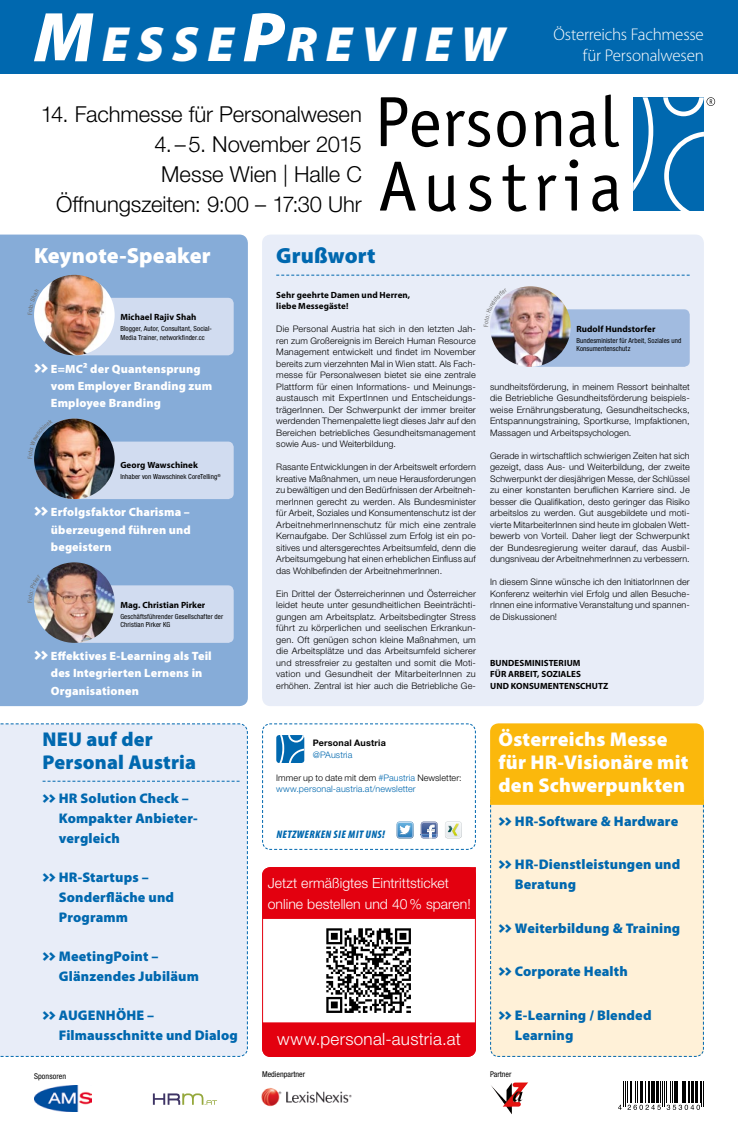
<style>
.page{position:relative;width:738px;height:1134px;background:#fff}
.page>*{position:absolute;margin:0;border:0;box-sizing:border-box;transform-origin:0 0}
.t1{font:italic 900 49.7px "Myriad Pro";letter-spacing:.17em;color:#fff}
.t2{font:300 22px/30px "Helvetica Neue LTW1 G";letter-spacing:-.005em;color:#000;text-align:right}
.t3{font:900 22px "Myriad Pro";letter-spacing:.005em;color:#fff}
.t4{font:900 22px "Myriad Pro";letter-spacing:.005em;color:#0068af}
.t5{font:900 20px/23px "Myriad Pro";letter-spacing:.01em;color:#fff}
.t6{font:900 20px/23px "Myriad Pro";letter-spacing:.01em;color:#0068af}
.t7{font:300 17px/21.2px "Myriad Pro";letter-spacing:-.015em;color:#fff;text-align:right}
.t8{font:300 17px "Helvetica Neue LTW1 G";letter-spacing:.015em;color:#fff}
.t9{font:900 14px/20px "Myriad Pro";letter-spacing:.01em;color:#0068af}
.t10{font:300 14px/21px "Helvetica Neue LTW1 G";color:#fff}
.t11{font:900 12px/17.2px "Myriad Pro";letter-spacing:.01em;color:#fff}
.t12{font:italic 900 condensed 11px "Myriad Pro";letter-spacing:.035em;color:#0068af}
.t13{font:300 9px/11.5px "Helvetica Neue LTW1 G";letter-spacing:.01em;color:#000;text-align:justify}
.t14{font:700 9px/11.5px "Myriad Pro";letter-spacing:.01em;color:#000}
.t15{font:300 9px/11.5px "Helvetica Neue LTW1 G";letter-spacing:.01em;color:#0068af}
.t16{font:700 9px "Helvetica Neue LTW1 G";letter-spacing:.02em;color:#000}
.t17{font:condensed 8px "Helvetica Neue LTW1 G";color:#000}
.t18{font:condensed 7px/8.5px "Helvetica Neue LTW1 G";letter-spacing:.01em;color:#000}
.s1{font-size:71px}
.s2{font-family:"The Sans";font-size:15px}
.s3{font-family:"The Sans"}
.s4{color:#000}
</style>
<div class="page">
<svg style="left:490px;top:723px;width:213px;height:334px;background:#fce2a6"></svg>
<div style="left:0;top:235px;width:248px;height:471px;background:#86acd8"></div>
<div style="left:0;top:0;width:737px;height:74px;background:#0068af"></div>
<div style="left:262px;top:235px;width:441px;height:471px;background:#e8edf8;border-radius:9px"></div>
<div style="left:71px;top:298px;width:162px;height:57px;background:#d1dcf0;border-radius:6px"></div>
<img style="left:34px;top:275px;width:81px;height:80px;border-radius:40px">
<div style="left:527px;top:309px;width:162px;height:58px;background:#a1bbe0;border-radius:6px"></div>
<img style="left:489px;top:286px;width:81px;height:81px;border-radius:40px">
<svg style="left:262px;top:723px;width:214px;height:127px"></svg>
<svg style="left:380px;top:159px;width:238px;height:53px"></svg>
<svg style="left:380px;top:95px;width:238px;height:52px"></svg>
<div style="left:632px;top:97px;width:71px;height:114px;background:#0068af"></div>
<svg style="left:664px;top:132px;width:39px;height:79px"></svg>
<svg style="left:663px;top:97px;width:51px;height:19px"></svg>
<svg style="left:632px;top:97px;width:20px;height:94px"></svg>
<img style="left:35px;top:1085px;width:56px;height:27px">
<svg style="left:512px;top:1082px;width:6px;height:13px"></svg>
<svg style="left:153px;top:1093px;width:64px;height:12px"></svg>
<img style="left:261px;top:1087px;width:91px;height:20px">
<svg style="left:618px;top:1081px;width:84px;height:29px"></svg>
<svg style="left:276px;top:275px;width:413px;height:1px"></svg>
<div style="left:71px;top:585px;width:162px;height:58px;background:#d1dcf0;border-radius:6px"></div>
<img style="left:34px;top:562px;width:81px;height:81px;border-radius:40px">
<div style="left:71px;top:442px;width:162px;height:57px;background:#d1dcf0;border-radius:6px"></div>
<img style="left:34px;top:419px;width:81px;height:80px;border-radius:40px">
<img style="left:326px;top:928px;width:85px;height:85px">
<div style="left:262px;top:1022px;width:214px;height:35px;background:#e3000f"></div>
<div style="left:262px;top:867px;width:214px;height:52px;background:#e3000f"></div>
<div style="left:0;top:723px;width:248px;height:334px;background:#e8edf8"></div>
<svg style="left:28px;top:289px;width:11px;height:26px"></svg>
<svg style="left:489px;top:293px;width:18px;height:33px"></svg>
<svg style="left:28px;top:575px;width:13px;height:27px"></svg>
<svg style="left:28px;top:419px;width:25px;height:40px"></svg>
<h1 class="t1" style="left:34px;top:17px;width:471px"><span class="s1">M</span>ESSE<span class="s1">P</span>REVIEW</h1>
<h2 class="t2" style="left:41px;top:99px;width:322px">14. Fachmesse für Personalwesen</h2>
<h2 class="t2" style="left:56px;top:129px;width:307px">4. –5. November 2015<br>Messe Wien | Halle C<br>Öffnungszeiten: 9:00 – 17:30 Uhr</h2>
<h2 class="t3" style="left:34px;top:243px;width:178px">Keynote-Speaker</h2>
<h2 class="t4" style="left:276px;top:243px;width:101px">Grußwort</h2>
<h3 class="t7" style="left:553px;top:24px;width:152px">Österreichs Fachmesse für Personalwesen</h3>
<p class="t14" style="left:276px;top:289px;width:135px">Sehr geehrte Damen und Herren, liebe Messegäste!</p>
<p class="t13" style="left:276px;top:323px;width:201px">Die Personal Austria hat sich in den letzten Jah&shy;ren zum Großereignis im Bereich Human Resource Management entwickelt und findet im November bereits zum vierzehnten Mal in Wien statt. Als Fach&shy;messe für Personalwesen bietet sie eine zentrale Plattform für einen Informations- und Meinungs&shy;austausch mit ExpertInnen und Entscheidungs&shy;trägerInnen. Der Schwerpunkt der immer breiter werdenden Themenpalette liegt dieses Jahr auf den Bereichen betriebliches Gesundheitsmanagement sowie Aus- und Weiterbildung.</p>
<p class="t13" style="left:276px;top:461px;width:201px">Rasante Entwicklungen in der Arbeitswelt erfordern kreative Maßnahmen, um neue Herausforderungen zu bewältigen und den Bedürfnissen der Arbeitneh&shy;merInnen gerecht zu werden. Als Bundesminister für Arbeit, Soziales und Konsumentenschutz ist der ArbeitnehmerInnenschutz für mich eine zentrale Kernaufgabe. Der Schlüssel zum Erfolg ist ein po&shy;sitives und altersgerechtes Arbeitsumfeld, denn die Arbeitsumgebung hat einen erheblichen Einfluss auf das Wohlbefinden der ArbeitnehmerInnen.</p>
<p class="t13" style="left:276px;top:588px;width:201px">Ein Drittel der Österreicherinnen und Österreicher leidet heute unter gesundheitlichen Beeinträchti&shy;gungen am Arbeitsplatz. Arbeitsbedingter Stress führt zu körperlichen und seelischen Erkrankun&shy;gen. Oft genügen schon kleine Maßnahmen, um die Arbeitsplätze und das Arbeitsumfeld sicherer und stressfreier zu gestalten und somit die Moti&shy;vation und Gesundheit der MitarbeiterInnen zu erhöhen. Zentral ist hier auch die Betriebliche Ge-</p>
<p class="t14" style="left:120px;top:311px;width:78px">Michael Rajiv Shah</p>
<p class="t18" style="left:120px;top:325px;width:93px">Blogger, Autor, Consultant, Social-<br>Media Trainer, networkfinder.cc</p>
<p class="t14" style="left:576px;top:322px;width:81px">Rudolf Hundstorfer</p>
<p class="t18" style="left:576px;top:336px;width:106px">Bundesminister für Arbeit, Soziales und<br>Konsumentenschutz</p>
<h3 class="t11" style="left:51px;top:360px;width:163px;text-indent:-17px"><span class="s2">&gt;&gt;</span> E=MC² der Quantensprung vom Employer Branding zum<br>Employee Branding</h3>
<p class="t13" style="left:489px;top:381px;width:201px">sundheitsförderung, in meinem Ressort beinhaltet die Betriebliche Gesundheitsförderung beispiels&shy;weise Ernährungsberatung, Gesundheitschecks, Entspannungstraining, Sportkurse, Impfaktionen, Massagen und Arbeitspsychologen.</p>
<p class="t13" style="left:489px;top:450px;width:201px">Gerade in wirtschaftlich schwierigen Zeiten hat sich gezeigt, dass Aus- und Weiterbildung, der zweite Schwerpunkt der diesjährigen Messe, der Schlüssel zu einer konstanten beruflichen Karriere sind. Je besser die Qualifikation, desto geringer das Risiko arbeitslos zu werden. Gut ausgebildete und moti&shy;vierte MitarbeiterInnen sind heute im globalen Wett&shy;bewerb von Vorteil. Daher liegt der Schwerpunkt der Bundesregierung weiter darauf, das Ausbil&shy;dungsniveau der ArbeitnehmerInnen zu verbessern.</p>
<p class="t13" style="left:489px;top:576px;width:201px">In diesem Sinne wünsche ich den InitiatorInnen der Konferenz weiterhin viel Erfolg und allen Besuche&shy;rInnen eine informative Veranstaltung und spannen&shy;de Diskussionen!</p>
<p class="t14" style="left:489px;top:657px;width:120px">BUNDESMINISTERIUM<br>FÜR ARBEIT, SOZIALES<br>UND KONSUMENTENSCHUTZ</p>
<p class="t14" style="left:120px;top:459px;width:79px">Georg Wawschinek</p>
<p class="t18" style="left:120px;top:473px;width:102px">Inhaber von Wawschinek CoreTelling<sup>®</sup></p>
<h3 class="t11" style="left:51px;top:504px;width:141px;text-align:justify;text-indent:-17px"><span class="s2">&gt;&gt;</span> Erfolgsfaktor Charisma – überzeugend führen und begeistern</h3>
<p class="t14" style="left:120px;top:598px;width:86px">Mag. Christian Pirker</p>
<p class="t18" style="left:120px;top:612px;width:104px">Geschäftsführender Gesellschafter der<br>Christian Pirker KG</p>
<h3 class="t11" style="left:51px;top:648px;width:162px;text-indent:-17px"><span class="s2">&gt;&gt;</span> Effektives E-Learning als Teil des Integrierten Lernens in<br>Organisationen</h3>
<h3 class="t6" style="left:43px;top:728px;width:155px">NEU auf der<br>Personal Austria</h3>
<h3 class="t9" style="left:59px;top:788px;width:140px;text-indent:-16px"><span class="s3">&gt;&gt;</span> HR Solution Check –<br>Kompakter Anbieter&shy;vergleich</h3>
<h3 class="t9" style="left:59px;top:867px;width:117px;text-indent:-16px"><span class="s3">&gt;&gt;</span> HR-Startups –<br>Sonderfläche und<br>Programm</h3>
<h3 class="t9" style="left:59px;top:946px;width:141px;text-indent:-16px"><span class="s3">&gt;&gt;</span> MeetingPoint –<br>Glänzendes Jubiläum</h3>
<h3 class="t9" style="left:59px;top:1005px;width:180px;text-indent:-16px"><span class="s3">&gt;&gt;</span> AUGENHÖHE –<br>Filmausschnitte und Dialog</h3>
<p class="t16" style="left:312px;top:738px;width:74px">Personal Austria</p>
<p class="t15" style="left:312px;top:749px;width:41px">@PAustria</p>
<p class="t15" style="left:276px;top:772px;width:187px"><span class="s4">Immer up to date mit dem</span> #Paustria <span class="s4">Newsletter: </span>www.personal-austria.at/newsletter</p>
<p class="t12" style="left:276px;top:828px;width:110px">NETZWERKEN SIE MIT UNS!</p>
<h3 class="t10" style="left:267px;top:872px;width:204px">Jetzt ermäßigtes Eintrittsticket online bestellen und 40% sparen!</h3>
<h3 class="t8" style="left:277px;top:1028px;width:185px">www.personal-austria.at</h3>
<h3 class="t5" style="left:498px;top:728px;width:191px">Österreichs Messe für HR-Visionäre mit den Schwerpunkten</h3>
<h3 class="t9" style="left:498px;top:811px;width:181px"><span class="s3">&gt;&gt;</span> HR-Software &amp; Hardware</h3>
<h3 class="t9" style="left:514px;top:855px;width:167px;text-indent:-16px"><span class="s3">&gt;&gt;</span> HR-Dienstleistungen und<br>Beratung</h3>
<h3 class="t9" style="left:498px;top:918px;width:183px"><span class="s3">&gt;&gt;</span> Weiterbildung &amp; Training</h3>
<h3 class="t9" style="left:498px;top:961px;width:131px"><span class="s3">&gt;&gt;</span> Corporate Health</h3>
<h3 class="t9" style="left:514px;top:1005px;width:138px;text-indent:-16px"><span class="s3">&gt;&gt;</span> E-Learning / Blended<br>Learning</h3>
<p class="t17" style="left:34px;top:1071px;width:34px">Sponsoren</p>
<p class="t17" style="left:262px;top:1070px;width:45px">Medienpartner</p>
<p class="t17" style="left:489px;top:1070px;width:23px">Partner</p>
</div>
